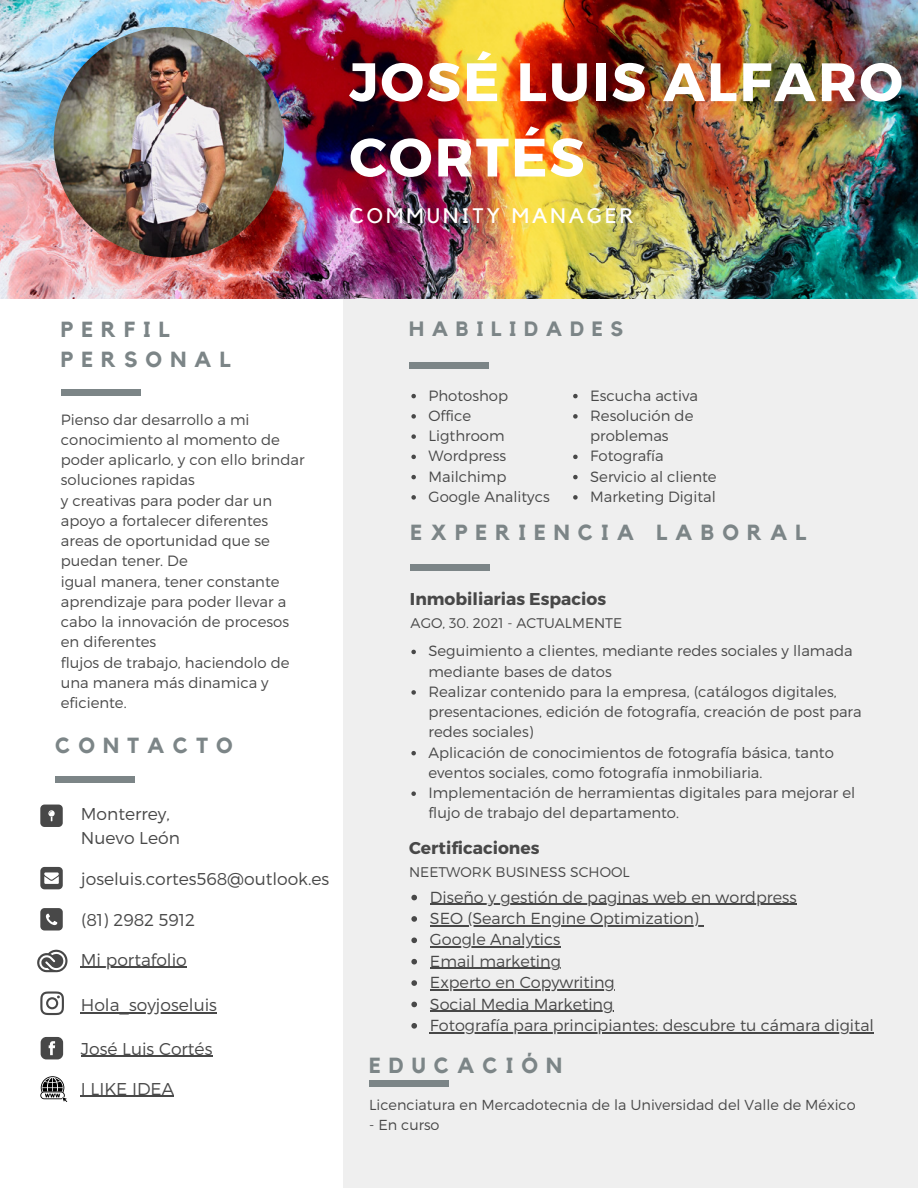
<style>
.page{position:relative;width:918px;height:1188px;background:#fff}
.page>*{position:absolute;margin:0;border:0;box-sizing:border-box;transform-origin:0 0}
.t1{font:700 54px/75.3px "Montserrat";letter-spacing:.04em;color:#fff}
.t2{font:700 21.75px/30.3px "Kollektif";letter-spacing:.37em;color:#7c8587}
.t3{font:21px "Kollektif";letter-spacing:.145em;color:#fff}
.t4{font:700 20.7px "Kollektif";letter-spacing:.37em;color:#7c8587}
.t5{font:300 17.1px/23.7px "Montserrat";color:#484848}
.t6{font:700 17.1px "Montserrat";color:#484848}
.t7{font:300 16.05px/21.3px "Montserrat";color:#484848}
.t8{font:300 14.85px/20.2px "Montserrat";color:#484848}
.t9{font:300 14.4px "Montserrat";color:#484848}
.t10{font:300 13.95px "Montserrat";color:#484848}
</style>
<div class="page">
<div style="left:344px;top:267px;width:574px;height:921px;background:#efefef"></div>
<img style="left:0;top:0;width:918px;height:298px">
<img style="left:54px;top:27px;width:230px;height:230px;border-radius:50%">
<div style="left:61px;top:389px;width:80px;height:7px;background:#7c8587"></div>
<div style="left:369px;top:1080px;width:80px;height:7px;background:#7c8587"></div>
<div style="left:55px;top:776px;width:80px;height:7px;background:#7c8587"></div>
<svg style="left:40px;top:805px;width:23px;height:22px"></svg>
<svg style="left:40px;top:867px;width:23px;height:22px"></svg>
<svg style="left:40px;top:908px;width:23px;height:23px"></svg>
<div style="left:409px;top:362px;width:80px;height:7px;background:#7c8587"></div>
<svg style="left:411px;top:650px;width:5px;height:4px"></svg>
<svg style="left:411px;top:690px;width:5px;height:5px"></svg>
<svg style="left:411px;top:751px;width:5px;height:4px"></svg>
<svg style="left:411px;top:791px;width:5px;height:5px"></svg>
<div style="left:410px;top:565px;width:80px;height:6px;background:#7c8587"></div>
<svg style="left:40px;top:991px;width:24px;height:24px"></svg>
<svg style="left:41px;top:1037px;width:22px;height:22px"></svg>
<svg style="left:40px;top:1076px;width:27px;height:26px"></svg>
<svg style="left:37px;top:950px;width:31px;height:22px"></svg>
<hr style="left:81px;top:967px;width:106px;height:1px;background:#484848">
<svg style="left:411px;top:394px;width:5px;height:4px"></svg>
<svg style="left:411px;top:414px;width:5px;height:5px"></svg>
<svg style="left:411px;top:434px;width:5px;height:5px"></svg>
<svg style="left:411px;top:455px;width:5px;height:4px"></svg>
<svg style="left:411px;top:475px;width:5px;height:4px"></svg>
<svg style="left:411px;top:495px;width:5px;height:5px"></svg>
<svg style="left:411px;top:895px;width:6px;height:5px"></svg>
<hr style="left:430px;top:904px;width:367px;height:1px;background:#484848">
<svg style="left:411px;top:916px;width:6px;height:6px"></svg>
<hr style="left:430px;top:925px;width:269px;height:1px;background:#484848">
<svg style="left:411px;top:938px;width:6px;height:5px"></svg>
<hr style="left:430px;top:947px;width:130px;height:1px;background:#484848">
<svg style="left:411px;top:959px;width:6px;height:6px"></svg>
<hr style="left:430px;top:968px;width:131px;height:1px;background:#484848">
<svg style="left:411px;top:980px;width:6px;height:6px"></svg>
<hr style="left:430px;top:989px;width:185px;height:1px;background:#484848">
<svg style="left:411px;top:1002px;width:6px;height:5px"></svg>
<hr style="left:430px;top:1011px;width:183px;height:1px;background:#484848">
<svg style="left:411px;top:1023px;width:6px;height:6px"></svg>
<hr style="left:430px;top:1032px;width:444px;height:1px;background:#484848">
<svg style="left:573px;top:394px;width:5px;height:4px"></svg>
<svg style="left:573px;top:414px;width:5px;height:5px"></svg>
<svg style="left:573px;top:455px;width:5px;height:4px"></svg>
<svg style="left:573px;top:475px;width:5px;height:4px"></svg>
<svg style="left:573px;top:495px;width:5px;height:5px"></svg>
<hr style="left:81px;top:1012px;width:136px;height:1px;background:#484848">
<hr style="left:81px;top:1056px;width:131px;height:1px;background:#484848">
<hr style="left:81px;top:1096px;width:93px;height:1px;background:#484848">
<h1 class="t1" style="left:349px;top:42px;width:555px">JOSÉ LUIS ALFARO<br>CORTÉS</h1>
<h3 class="t3" style="left:349px;top:206px;width:286px">COMMUNITY MANAGER</h3>
<h2 class="t2" style="left:61px;top:315px;width:171px">PERFIL<br>PERSONAL</h2>
<p class="t8" style="left:61px;top:408px;width:245px">Pienso dar desarrollo a mi conocimiento al momento de poder aplicarlo, y con ello brindar soluciones rapidas<br>y creativas para poder dar un apoyo a fortalecer diferentes areas de oportunidad que se puedan tener. De<br>igual manera, tener constante aprendizaje para poder llevar a cabo la innovación de procesos en diferentes<br>flujos de trabajo, haciendolo de una manera más dinamica y eficiente.</p>
<h2 class="t2" style="left:55px;top:731px;width:179px">CONTACTO</h2>
<p class="t5" style="left:81px;top:802px;width:101px">Monterrey,<br>Nuevo León</p>
<p class="t5" style="left:81px;top:866px;width:250px">joseluis.cortes568@outlook.es</p>
<p class="t5" style="left:81px;top:907px;width:115px">(81) 2982 5912</p>
<p class="t5" style="left:81px;top:947px;width:108px">Mi portafolio</p>
<p class="t5" style="left:81px;top:992px;width:138px">Hola_soyjoseluis</p>
<p class="t5" style="left:81px;top:1036px;width:133px">José Luis Cortés</p>
<p class="t5" style="left:81px;top:1076px;width:95px">I LIKE IDEA</p>
<h3 class="t4" style="left:409px;top:319px;width:216px">HABILIDADES</h3>
<p class="t8" style="left:428px;top:384px;width:123px">Photoshop<br>Office<br>Ligthroom<br>Wordpress<br>Mailchimp<br>Google Analitycs</p>
<p class="t8" style="left:590px;top:384px;width:128px">Escucha activa<br>Resolución de problemas<br>Fotografía<br>Servicio al cliente<br>Marketing Digital</p>
<h2 class="t2" style="left:411px;top:518px;width:397px">EXPERIENCIA LABORAL</h2>
<p class="t6" style="left:410px;top:588px;width:198px">Inmobiliarias Espacios</p>
<p class="t8" style="left:428px;top:640px;width:435px">Seguimiento a clientes, mediante redes sociales y llamada mediante bases de datos<br>Realizar contenido para la empresa, (catálogos digitales, presentaciones, edición de fotografía, creación de post para redes sociales)<br>Aplicación de conocimientos de fotografía básica, tanto eventos sociales, como fotografía inmobiliaria.<br>Implementación de herramientas digitales para mejorar el flujo de trabajo del departamento.</p>
<p class="t10" style="left:411px;top:613px;width:213px">AGO, 30. 2021 - ACTUALMENTE</p>
<p class="t6" style="left:409px;top:837px;width:132px">Certificaciones</p>
<p class="t7" style="left:430px;top:885px;width:446px">Diseño y gestión de paginas web en wordpress<br>SEO (Search Engine Optimization)<br>Google Analytics<br>Email marketing<br>Experto en Copywriting<br>Social Media Marketing<br>Fotografía para principiantes: descubre tu cámara digital</p>
<p class="t10" style="left:409px;top:863px;width:222px">NEETWORK BUSINESS SCHOOL</p>
<h2 class="t2" style="left:369px;top:1051px;width:194px">EDUCACIÓN</h2>
<p class="t9" style="left:369px;top:1095px;width:488px">Licenciatura en Mercadotecnia de la Universidad del Valle de México</p>
<p class="t9" style="left:369px;top:1115px;width:72px">- En curso</p>
</div>
